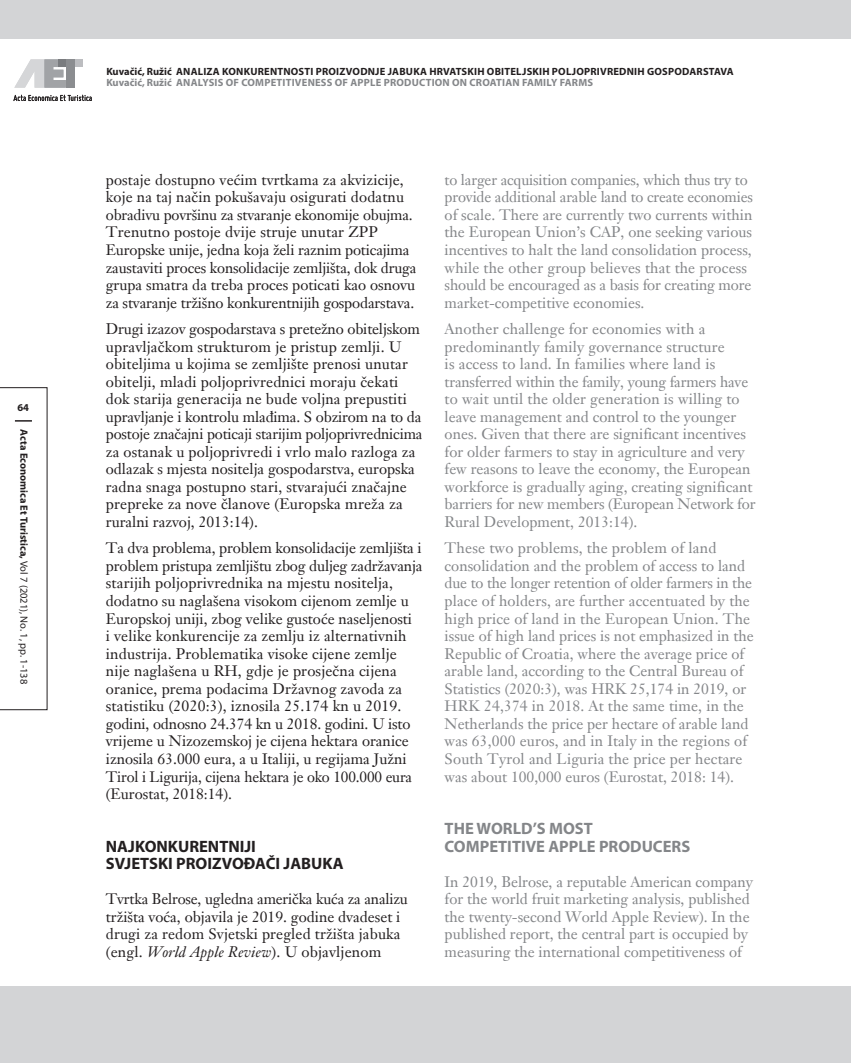
<style>
.page{position:relative;width:851px;height:1063px;background:#fff}
.page>*{position:absolute;margin:0;border:0;box-sizing:border-box;transform-origin:0 0}
.t1{font:700 16.5px/17.5px "Myriad Pro";color:#231f20}
.t2{font:700 16.5px/17.5px "Myriad Pro";color:#848689}
.t3{font:15px/17.5px "Janson HR";color:#231f20}
.t4{font:15px/17.5px "Janson HR";color:#848689}
.t5{font:700 10.5px "Myriad Pro";letter-spacing:.02em;color:#231f20}
.t6{font:700 10.5px "Myriad Pro";letter-spacing:.02em;color:#848689}
.t7{font:700 10.5px "Myriad Pro";color:#231f20}
.s1{font-weight:400}
.s2{font-style:italic}
</style>
<div class="page">
<div style="left:0;top:0;width:850px;height:38px;background:#d3d4d6"></div>
<div style="left:0;top:986px;width:850px;height:77px;background:#d3d4d6"></div>
<svg style="left:0;top:387px;width:47px;height:323px"></svg>
<svg style="left:14px;top:59px;width:52px;height:29px"></svg>
<div style="left:66px;top:59px;width:9px;height:29px;background:#8b8d90"></div>
<div style="left:58px;top:59px;width:8px;height:8px;background:#7a7c7f"></div>
<div style="left:75px;top:59px;width:7px;height:8px;background:#bcbdc0"></div>
<svg style="left:13px;top:95px;width:79px;height:6px"></svg>
<p class="t5" style="left:17px;top:401px;width:13px">64</p>
<p class="t7" style="left:31px;top:429px;width:256px;rotate:90deg">Acta Economica Et Turistica, <span class="s1">Vol 7 (2021), No. 1, pp. 1-138</span></p>
<p class="t5" style="left:106px;top:64px;width:628px">Kuvačić, Ružić ANALIZA KONKURENTNOSTI PROIZVODNJE JABUKA HRVATSKIH OBITELJSKIH POLJOPRIVREDNIH GOSPODARSTAVA</p>
<p class="t6" style="left:106px;top:76px;width:488px">Kuvačić, Ružić ANALYSIS OF COMPETITIVENESS OF APPLE PRODUCTION ON CROATIAN FAMILY FARMS</p>
<p class="t3" style="left:106px;top:171px;width:312px">postaje dostupno većim tvrtkama za akvizicije, koje na taj način pokušavaju osigurati dodatnu obradivu površinu za stvaranje ekonomije obujma.<br>Trenutno postoje dvije struje unutar ZPP Europske unije, jedna koja želi raznim poticajima zaustaviti proces konsolidacije zemljišta, dok druga grupa smatra da treba proces poticati kao osnovu za stvaranje tržišno konkurentnijih gospodarstava.</p>
<p class="t3" style="left:106px;top:320px;width:318px">Drugi izazov gospodarstava s pretežno obiteljskom upravljačkom strukturom je pristup zemlji. U obiteljima u kojima se zemljište prenosi unutar obitelji, mladi poljoprivrednici moraju čekati dok starija generacija ne bude voljna prepustiti upravljanje i kontrolu mlađima. S obzirom na to da postoje značajni poticaji starijim poljoprivrednicima za ostanak u poljoprivredi i vrlo malo razloga za odlazak s mjesta nositelja gospodarstva, europska radna snaga postupno stari, stvarajući značajne prepreke za nove članove (Europska mreža za ruralni razvoj, 2013:14).</p>
<p class="t3" style="left:106px;top:539px;width:318px">Ta dva problema, problem konsolidacije zemljišta i problem pristupa zemljištu zbog duljeg zadržavanja starijih poljoprivrednika na mjestu nositelja, dodatno su naglašena visokom cijenom zemlje u Europskoj uniji, zbog velike gustoće naseljenosti<br>i velike konkurencije za zemlju iz alternativnih industrija. Problematika visoke cijene zemlje nije naglašena u RH, gdje je prosječna cijena oranice, prema podacima Državnog zavoda za statistiku (2020:3), iznosila 25.174 kn u 2019. godini, odnosno 24.374 kn u 2018. godini. U isto vrijeme u Nizozemskoj je cijena hektara oranice iznosila 63.000 eura, a u Italiji, u regijama Južni Tirol i Ligurija, cijena hektara je oko 100.000 eura (Eurostat, 2018:14).</p>
<p class="t1" style="left:106px;top:837px;width:239px">NAJKONKURENTNIJI<br>SVJETSKI PROIZVOĐAČI JABUKA</p>
<p class="t3" style="left:106px;top:890px;width:303px">Tvrtka Belrose, ugledna američka kuća za analizu tržišta voća, objavila je 2019. godine dvadeset i drugi za redom Svjetski pregled tržišta jabuka (engl. <span class="s2">World Apple Review</span>). U objavljenom</p>
<p class="t4" style="left:444px;top:171px;width:310px">to larger acquisition companies, which thus try to provide additional arable land to create economies of scale. There are currently two currents within the European Union’s CAP, one seeking various incentives to halt the land consolidation process, while the other group believes that the process should be encouraged as a basis for creating more market-competitive economies.</p>
<p class="t4" style="left:444px;top:320px;width:312px">Another challenge for economies with a predominantly family governance structure<br>is access to land. In families where land is transferred within the family, young farmers have to wait until the older generation is willing to leave management and control to the younger ones. Given that there are significant incentives for older farmers to stay in agriculture and very few reasons to leave the economy, the European workforce is gradually aging, creating significant barriers for new members (European Network for Rural Development, 2013:14).</p>
<p class="t4" style="left:444px;top:539px;width:310px">These two problems, the problem of land consolidation and the problem of access to land due to the longer retention of older farmers in the place of holders, are further accentuated by the high price of land in the European Union. The issue of high land prices is not emphasized in the Republic of Croatia, where the average price of arable land, according to the Central Bureau of Statistics (2020:3), was HRK 25,174 in 2019, or HRK 24,374 in 2018. At the same time, in the Netherlands the price per hectare of arable land was 63,000 euros, and in Italy in the regions of South Tyrol and Liguria the price per hectare was about 100,000 euros (Eurostat, 2018: 14).</p>
<p class="t2" style="left:444px;top:819px;width:247px">THE WORLD’S MOST<br>COMPETITIVE APPLE PRODUCERS</p>
<p class="t4" style="left:444px;top:873px;width:310px">In 2019, Belrose, a reputable American company for the world fruit marketing analysis, published the twenty-second World Apple Review). In the published report, the central part is occupied by measuring the international competitiveness of</p>
</div>
